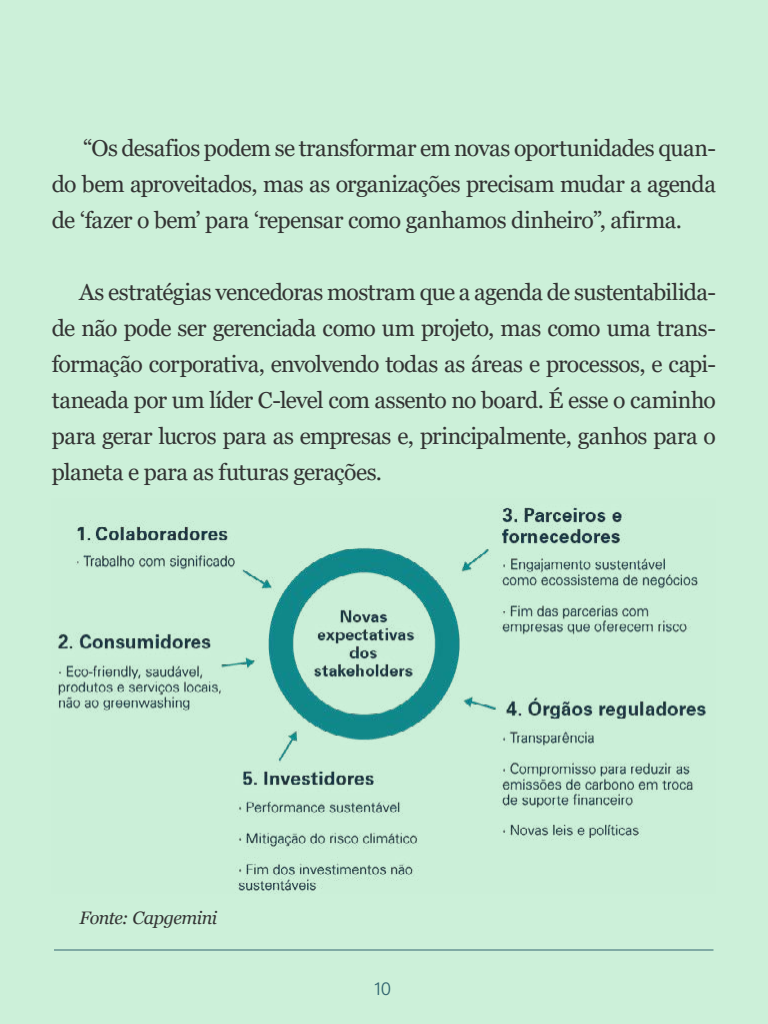
<style>
.page{position:relative;width:768px;height:1024px;background:#ccf0d9}
.page>*{position:absolute;margin:0;border:0;box-sizing:border-box;transform-origin:0 0}
.t1{font:23px/36px "Georgia";letter-spacing:-.025em;color:#333;text-align:justify}
.t2{font:italic 18px "Georgia";letter-spacing:-.03em;color:#333}
.t3{font:18px "Acumin Variable Concept";color:#23396a}
</style>
<div class="page">
<img style="left:58px;top:505px;width:648px;height:389px">
<p class="t1" style="left:52px;top:131px;width:666px;text-indent:31px">“Os desafios podem se transformar em novas oportunidades quan&shy;do bem aproveitados, mas as organizações precisam mudar a agenda de ‘fazer o bem’ para ‘repensar como ganhamos dinheiro”, afirma.</p>
<p class="t1" style="left:52px;top:275px;width:666px;text-indent:27px">As estratégias vencedoras mostram que a agenda de sustentabilida&shy;de não pode ser gerenciada como um projeto, mas como uma trans&shy;formação corporativa, envolvendo todas as áreas e processos, e capi&shy;taneada por um líder C-level com assento no board. É esse o caminho para gerar lucros para as empresas e, principalmente, ganhos para o planeta e para as futuras gerações.</p>
<p class="t2" style="left:80px;top:906px;width:139px">Fonte: Capgemini</p>
<p class="t3" style="left:375px;top:977px;width:18px">10</p>
</div>
